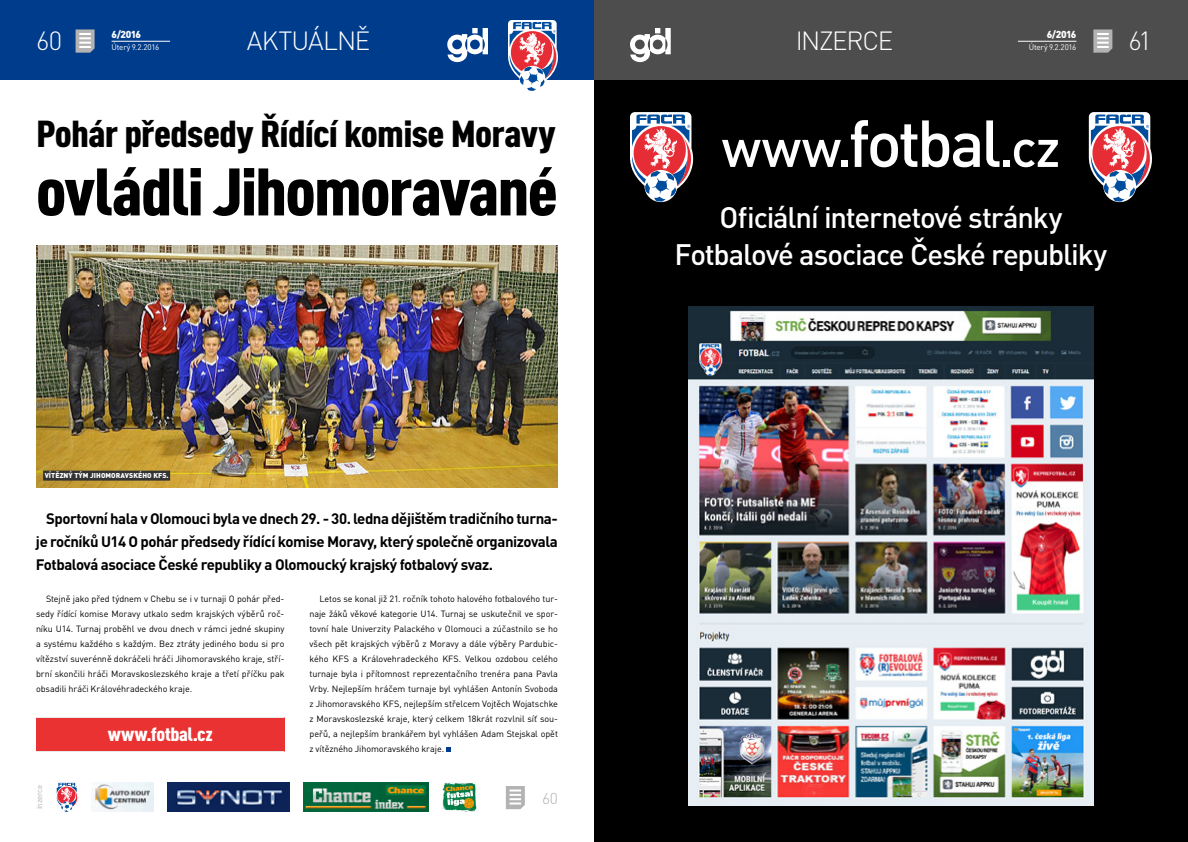
<style>
.page{position:relative;width:1188px;height:842px;background:#fff}
.page>*{position:absolute;margin:0;border:0;box-sizing:border-box;transform-origin:0 0}
.t1{font:900 condensed 66px "DIN Pro";letter-spacing:-.025em;color:#000;scale:1.1 1}
.t2{font:500 53.3px "DIN Pro";color:#fff}
.t3{font:900 condensed 37px "DIN Pro";letter-spacing:-.02em;color:#000;scale:1.1 1}
.t4{font:500 29.3px/37px "DIN Pro";letter-spacing:-.04em;color:#fff;text-align:center}
.t5{font:300 26px "DIN Pro";letter-spacing:-.05em;color:#fff}
.t6{font:300 26px "DIN Pro";letter-spacing:-.03em;color:#fff}
.t7{font:900 condensed 19px "DIN Pro";letter-spacing:-.02em;color:#fff;scale:1.1 1}
.t8{font:300 15.6px "DIN Pro";color:#b3b3b3}
.t9{font:700 15px/23px "DIN Pro";letter-spacing:-.03em;color:#000;text-align:justify}
.t10{font:900 10px "DIN Pro";letter-spacing:-.055em;color:#fff}
.t11{font:9px/15px "DIN Pro";letter-spacing:-.01em;color:#000;text-align:justify}
.t12{font:8px "DIN Pro";letter-spacing:-.025em;color:#fff}
.t13{font:8px "DIN Pro";letter-spacing:-.025em;color:#b3b3b3}
.t14{font:900 7px "DIN Pro";letter-spacing:.01em;color:#fff}
.s1{font-size:65.3px}
</style>
<div class="page">
<div style="left:594px;top:0;width:594px;height:80px;background:#4d4d4d"></div>
<svg style="left:630px;top:28px;width:41px;height:34px"></svg>
<svg style="left:1093px;top:29px;width:19px;height:24px"></svg>
<hr style="left:1018px;top:41px;width:58px;height:1px;background:#fff">
<div style="left:0;top:0;width:594px;height:80px;background:#003c8c"></div>
<svg style="left:447px;top:28px;width:41px;height:34px"></svg>
<svg style="left:76px;top:29px;width:19px;height:24px"></svg>
<svg style="left:506px;top:786px;width:19px;height:23px"></svg>
<svg style="left:508px;top:20px;width:50px;height:71px"></svg>
<img style="left:56px;top:782px;width:21px;height:30px">
<img style="left:91px;top:782px;width:62px;height:30px">
<img style="left:303px;top:782px;width:125px;height:30px">
<img style="left:442px;top:782px;width:34px;height:30px">
<img style="left:167px;top:782px;width:122px;height:30px">
<hr style="left:112px;top:41px;width:58px;height:1px;background:#fff">
<div style="left:36px;top:717px;width:248px;height:35px;background:#eb3232"></div>
<hr style="left:36px;top:717px;width:248px;height:1px;background:#e6e6e6">
<hr style="left:36px;top:751px;width:248px;height:1px;background:#e6e6e6">
<svg style="left:446px;top:747px;width:5px;height:5px"></svg>
<img style="left:36px;top:245px;width:522px;height:243px">
<div style="left:43px;top:471px;width:127px;height:10px;background:#333"></div>
<div style="left:594px;top:80px;width:594px;height:762px;background:#000"></div>
<svg style="left:630px;top:112px;width:63px;height:90px;background:#a57d8d"></svg>
<svg style="left:1089px;top:112px;width:63px;height:90px;background:#a47d8d"></svg>
<img style="left:689px;top:307px;width:404px;height:499px">
<h3 class="t5" style="left:36px;top:23px;width:28px">60</h3>
<p class="t10" style="left:112px;top:28px;width:31px">6/2016</p>
<p class="t12" style="left:112px;top:42px;width:49px">Úterý 9.2.2016</p>
<h3 class="t6" style="left:247px;top:23px;width:125px">AKTUÁLNĚ</h3>
<h3 class="t3" style="left:36px;top:111px;width:474px">Pohár předsedy Řídící komise Moravy</h3>
<h1 class="t1" style="left:36px;top:151px;width:476px">ovládli Jihomoravané</h1>
<p class="t14" style="left:45px;top:471px;width:125px">VÍTĚZNÝ TÝM JIHOMORAVSKÉHO KFS.</p>
<p class="t9" style="left:36px;top:507px;width:523px;text-indent:10px">Sportovní hala v Olomouci byla ve dnech 29. - 30. ledna dějištěm tradičního turna&shy;je ročníků U14 O pohár předsedy řídící komise Moravy, který společně organizovala Fotbalová asociace České republiky a Olomoucký krajský fotbalový svaz.</p>
<p class="t11" style="left:36px;top:591px;width:250px;text-indent:10px">Stejně jako před týdnem v Chebu se i v turnaji O pohár před&shy;sedy řídící komise Moravy utkalo sedm krajských výběrů roč&shy;níku U14. Turnaj proběhl ve dvou dnech v rámci jedné skupiny a systému každého s každým. Bez ztráty jediného bodu si pro vítězství suverénně dokráčeli hráči Jihomoravského kraje, stří&shy;brní skončili hráči Moravskoslezského kraje a třetí příčku pak obsadili hráči Královéhradeckého kraje.</p>
<p class="t11" style="left:310px;top:591px;width:250px;text-indent:10px">Letos se konal již 21. ročník tohoto halového fotbalového tur&shy;naje žáků věkové kategorie U14. Turnaj se uskutečnil ve spor&shy;tovní hale Univerzity Palackého v Olomouci a zúčastnilo se ho všech pět krajských výběrů z Moravy a dále výběry Pardubic&shy;kého KFS a Královehradeckého KFS. Velkou ozdobou celého turnaje byla i přítomnost reprezentačního trenéra pana Pavla Vrby. Nejlepším hráčem turnaje byl vyhlášen Antonín Svoboda z Jihomoravského KFS, nejlepším střelcem Vojtěch Wojatschke z Moravskoslezské kraje, který celkem 18krát rozvlnil síť sou&shy;peřů, a nejlepším brankářem byl vyhlášen Adam Stejskal opět z vítězného Jihomoravského kraje.</p>
<h3 class="t7" style="left:108px;top:722px;width:97px">www.fotbal.cz</h3>
<p class="t13" style="left:34px;top:809px;width:26px;rotate:-90deg">inzerce</p>
<h3 class="t8" style="left:542px;top:787px;width:17px">60</h3>
<p class="t10" style="left:1047px;top:28px;width:31px">6/2016</p>
<h3 class="t5" style="left:796px;top:23px;width:99px">INZERCE</h3>
<p class="t12" style="left:1029px;top:42px;width:49px">Úterý 9.2.2016</p>
<h3 class="t5" style="left:1128px;top:23px;width:25px">61</h3>
<h2 class="t2" style="left:722px;top:111px;width:340px">www.<span class="s1">fotbal</span>.cz</h2>
<h3 class="t4" style="left:675px;top:198px;width:434px">Oficiální internetové stránky<br>Fotbalové asociace České republiky</h3>
</div>
